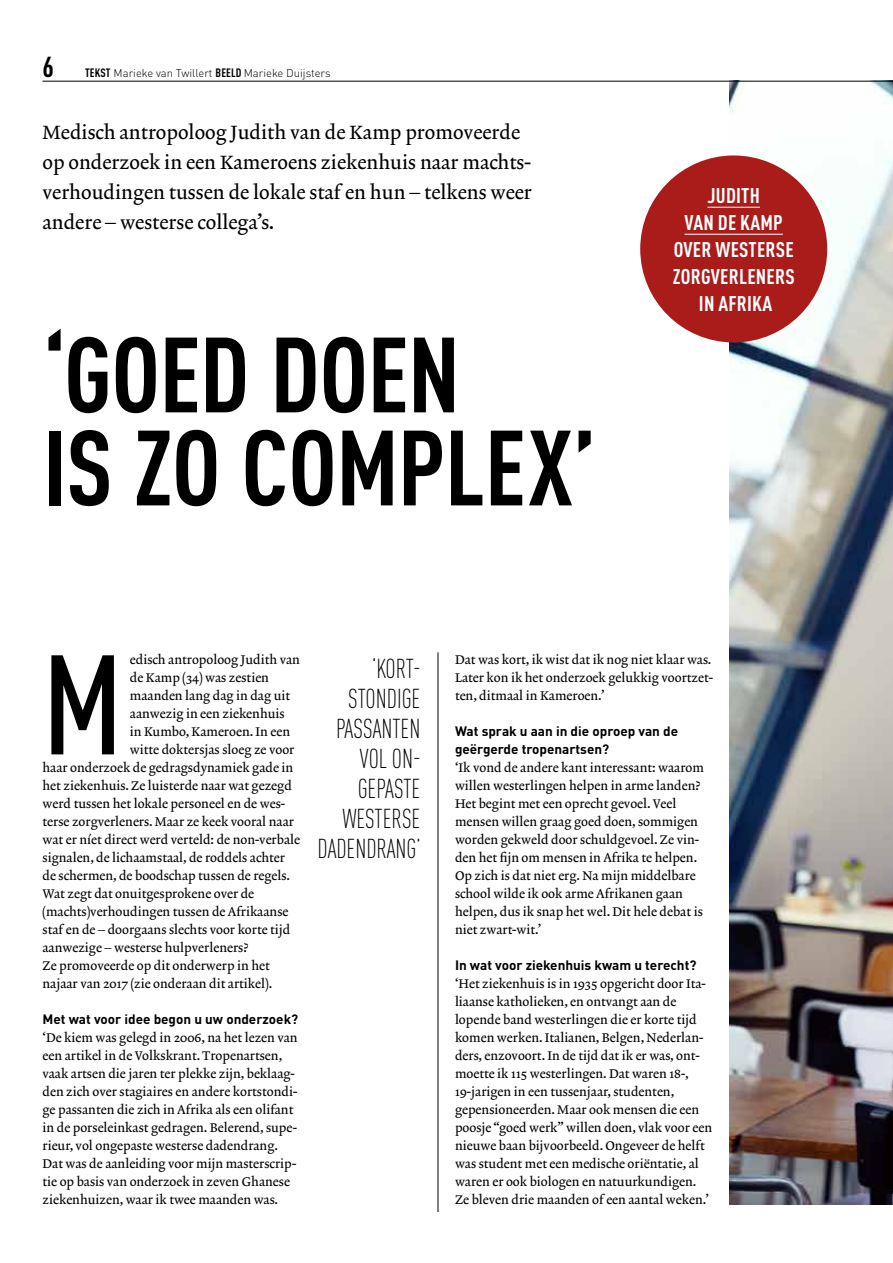
<style>
.page{position:relative;width:893px;height:1263px;background:#fff}
.page>*{position:absolute;margin:0;border:0;box-sizing:border-box;transform-origin:0 0}
.t1{font:500 condensed 139.2px "DINOT";color:#000}
.t2{font:700 condensed 105px/93px "DINOT";letter-spacing:-.005em;color:#000}
.t3{font:700 condensed 28.5px "DINOT";color:#000}
.t4{font:300 condensed 27px/30px "DINOT";color:#000;text-align:right;scale:.93 1}
.t5{font:700 condensed 21px/27px "DINOT";letter-spacing:.01em;color:#fff;text-align:center}
.t6{font:19.5px/30px "Lexicon No 2 Roman A";color:#000}
.t7{font:700 13.5px/18px "DINOT";color:#000}
.t8{font:12.75px/18px "Lexicon No 2 Roman A";color:#000}
.t9{font:300 11.25px "DINOT";color:#000}
.s1{font-weight:700;font-stretch:condensed;font-size:12px}
</style>
<div class="page">
<img style="left:729px;top:82px;width:164px;height:1123px">
<hr style="left:43px;top:81px;width:850px;height:1px;background:#000">
<div style="left:640px;top:155px;width:187px;height:187px;background:#aa1c1a;border-radius:50%"></div>
<hr style="left:707px;top:207px;width:53px;height:1px;background:#fff">
<hr style="left:684px;top:234px;width:99px;height:1px;background:#fff">
<hr style="left:438px;top:652px;width:1px;height:560px;background:#000">
<h3 class="t3" style="left:43px;top:49px;width:13px">6</h3>
<p class="t9" style="left:85px;top:66px;width:247px"><span class="s1">TEKST</span> Marieke van Twillert <span class="s1">BEELD</span> Marieke Duijsters</p>
<h3 class="t6" style="left:43px;top:118px;width:491px">Medisch antropoloog Judith van de Kamp promoveerde op onderzoek in een Kameroens ziekenhuis naar machts&shy;verhoudingen tussen de lokale staf en hun – telkens weer andere – westerse collega’s.</h3>
<h2 class="t2" style="left:43px;top:327px;width:556px">‘GOED DOEN<br>IS ZO COMPLEX’</h2>
<h3 class="t5" style="left:673px;top:181px;width:123px">JUDITH<br>VAN DE KAMP<br>OVER WESTERSE<br>ZORGVERLENERS<br>IN AFRIKA</h3>
<h1 class="t1" style="left:43px;top:622px;width:82px">M</h1>
<p class="t8" style="left:130px;top:652px;width:172px">edisch antropoloog Judith van</p>
<p class="t8" style="left:130px;top:670px;width:141px">de Kamp (34) was zestien</p>
<p class="t8" style="left:130px;top:688px;width:162px">maanden lang dag in dag uit</p>
<p class="t8" style="left:130px;top:706px;width:156px">aanwezig in een ziekenhuis</p>
<p class="t8" style="left:130px;top:724px;width:162px">in Kumbo, Kameroen. In een</p>
<p class="t8" style="left:130px;top:742px;width:166px">witte doktersjas sloeg ze voor</p>
<p class="t8" style="left:43px;top:760px;width:252px">haar onderzoek de gedragsdynamiek gade in</p>
<p class="t8" style="left:43px;top:778px;width:251px">het ziekenhuis. Ze luisterde naar wat gezegd</p>
<p class="t8" style="left:43px;top:796px;width:244px">werd tussen het lokale personeel en de wes-</p>
<p class="t8" style="left:43px;top:814px;width:253px">terse zorgverleners. Maar ze keek vooral naar</p>
<p class="t8" style="left:43px;top:832px;width:259px">wat er níet direct werd verteld: de non-verbale</p>
<p class="t8" style="left:43px;top:850px;width:244px">signalen, de lichaamstaal, de roddels achter</p>
<p class="t8" style="left:43px;top:868px;width:249px">de schermen, de boodschap tussen de regels.</p>
<p class="t8" style="left:43px;top:886px;width:213px">Wat zegt dat onuitgesprokene over de</p>
<p class="t8" style="left:43px;top:904px;width:247px">(machts)verhoudingen tussen de Afrikaanse</p>
<p class="t8" style="left:43px;top:922px;width:249px">staf en de – doorgaans slechts voor korte tijd</p>
<p class="t8" style="left:43px;top:940px;width:207px">aanwezige – westerse hulpverleners?</p>
<p class="t8" style="left:43px;top:958px;width:229px">Ze promoveerde op dit onderwerp in het</p>
<p class="t8" style="left:43px;top:976px;width:231px">najaar van 2017 (zie onderaan dit artikel).</p>
<p class="t7" style="left:43px;top:1010px;width:257px">Met wat voor idee begon u uw onderzoek?</p>
<p class="t8" style="left:43px;top:1030px;width:257px">‘De kiem was gelegd in 2006, na het lezen van een artikel in de Volkskrant. Tropenartsen, vaak artsen die jaren ter plekke zijn, beklaag&shy;den zich over stagiaires en andere kortstondi&shy;ge passanten die zich in Afrika als een olifant in de porseleinkast gedragen. Belerend, supe&shy;rieur, vol ongepaste westerse dadendrang.<br>Dat was de aanleiding voor mijn masterscrip&shy;tie op basis van onderzoek in zeven Ghanese ziekenhuizen, waar ik twee maanden was.</p>
<h3 class="t4" style="left:318px;top:653px;width:112px">‘KORT-<br>STONDIGE<br>PASSANTEN<br>VOL ON-<br>GEPASTE<br>WESTERSE<br>DADENDRANG’</h3>
<p class="t8" style="left:455px;top:652px;width:259px;text-align:justify">Dat was kort, ik wist dat ik nog niet klaar was.<br>Later kon ik het onderzoek gelukkig voortzet&shy;ten, ditmaal in Kameroen.’</p>
<p class="t7" style="left:455px;top:722px;width:225px">Wat sprak u aan in die oproep van de geërgerde tropenartsen?</p>
<p class="t8" style="left:455px;top:760px;width:251px">‘Ik vond de andere kant interessant: waarom willen westerlingen helpen in arme landen?<br>Het begint met een oprecht gevoel. Veel mensen willen graag goed doen, sommigen worden gekweld door schuldgevoel. Ze vin&shy;den het fijn om mensen in Afrika te helpen.<br>Op zich is dat niet erg. Na mijn middelbare school wilde ik ook arme Afrikanen gaan helpen, dus ik snap het wel. Dit hele debat is niet zwart-wit.’</p>
<p class="t7" style="left:455px;top:956px;width:243px">In wat voor ziekenhuis kwam u terecht?</p>
<p class="t8" style="left:455px;top:976px;width:259px">‘Het ziekenhuis is in 1935 opgericht door Ita&shy;liaanse katholieken, en ontvangt aan de lopende band westerlingen die er korte tijd komen werken. Italianen, Belgen, Nederlan&shy;ders, enzovoort. In de tijd dat ik er was, ont&shy;moette ik 115 westerlingen. Dat waren 18-, 19-jarigen in een tussenjaar, studenten, gepensioneerden. Maar ook mensen die een poosje “goed werk” willen doen, vlak voor een nieuwe baan bijvoorbeeld. Ongeveer de helft was student met een medische oriëntatie, al waren er ook biologen en natuurkundigen.<br>Ze bleven drie maanden of een aantal weken.’</p>
</div>
